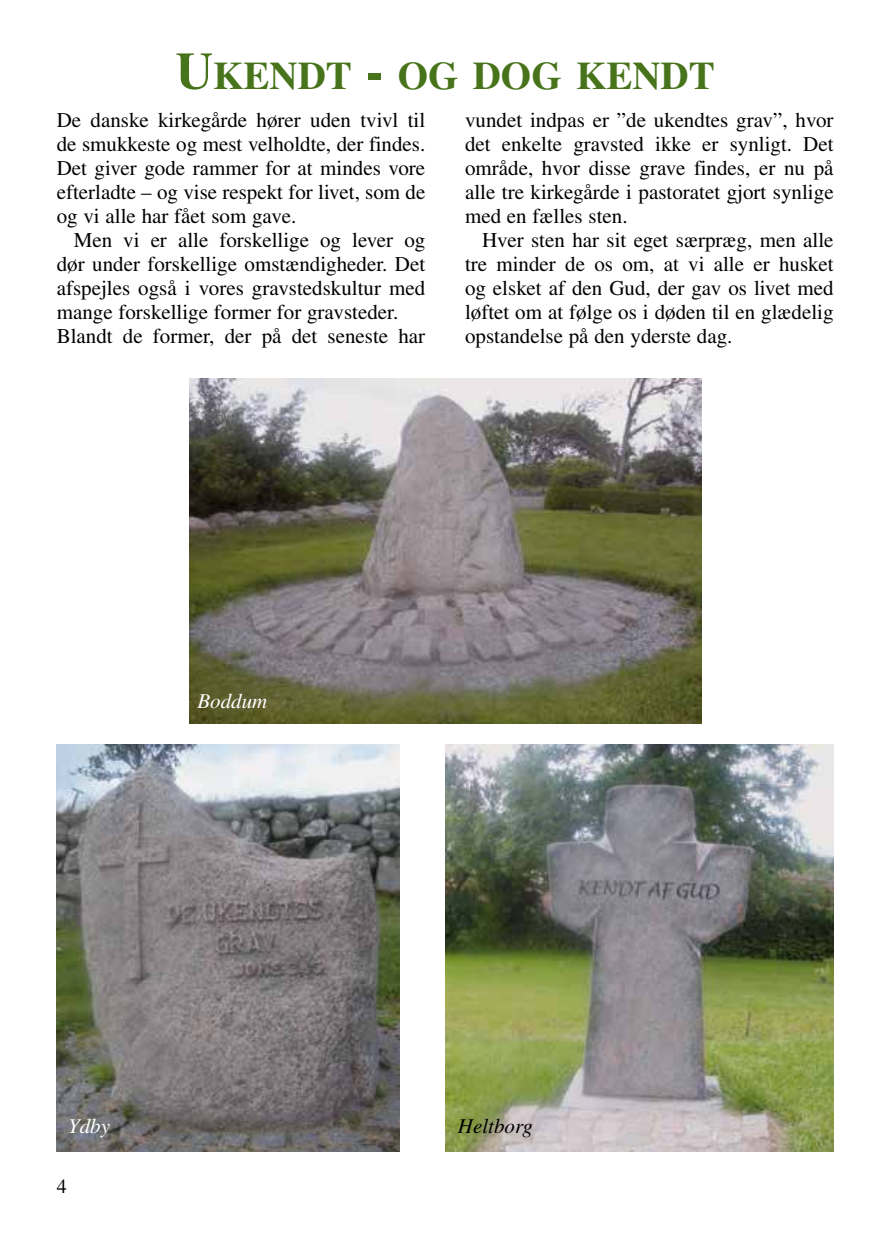
<style>
.page{position:relative;width:879px;height:1248px;background:#fff}
.page>*{position:absolute;margin:0;border:0;box-sizing:border-box;transform-origin:0 0}
.t1{font:700 39px "Times";color:#47741a}
.t2{font:21px/24px "Times";color:#000;text-align:justify}
.t3{font:italic 21px "Times";color:#fff}
.t4{font:italic 21px "Times";color:#000}
.t5{font:20px "Times";color:#000}
.s1{font-size:52px}
</style>
<div class="page">
<img style="left:190px;top:378px;width:512px;height:345px">
<img style="left:57px;top:744px;width:343px;height:407px">
<img style="left:445px;top:744px;width:388px;height:407px">
<h1 class="t1" style="left:176px;top:52px;width:540px"><span class="s1">U</span>KENDT <span class="s1">-</span> OG DOG KENDT</h1>
<p class="t2" style="left:57px;top:108px;width:370px">De danske kirkegårde hører uden tvivl til de smukkeste og mest velholdte, der findes.<br>Det giver gode rammer for at mindes vore efterladte – og vise respekt for livet, som de og vi alle har fået som gave.</p>
<p class="t2" style="left:57px;top:228px;width:370px;text-align:left;text-indent:17px">Men vi er alle forskellige og lever og dør under forskellige omstændigheder. Det afspejles også i vores gravstedskultur med mange forskellige former for gravsteder.<br>Blandt de former, der på det seneste har</p>
<p class="t2" style="left:465px;top:108px;width:370px">vundet indpas er ”de ukendtes grav”, hvor det enkelte gravsted ikke er synligt. Det område, hvor disse grave findes, er nu på alle tre kirkegårde i pastoratet gjort synlige med en fælles sten.</p>
<p class="t2" style="left:465px;top:228px;width:370px;text-indent:17px">Hver sten har sit eget særpræg, men alle tre minder de os om, at vi alle er husket og elsket af den Gud, der gav os livet med løftet om at følge os i døden til en glædelig opstandelse på den yderste dag.</p>
<p class="t3" style="left:197px;top:689px;width:71px">Boddum</p>
<p class="t3" style="left:68px;top:1114px;width:43px">Ydby</p>
<p class="t4" style="left:458px;top:1114px;width:77px">Heltborg</p>
<p class="t5" style="left:57px;top:1174px;width:11px">4</p>
</div>
